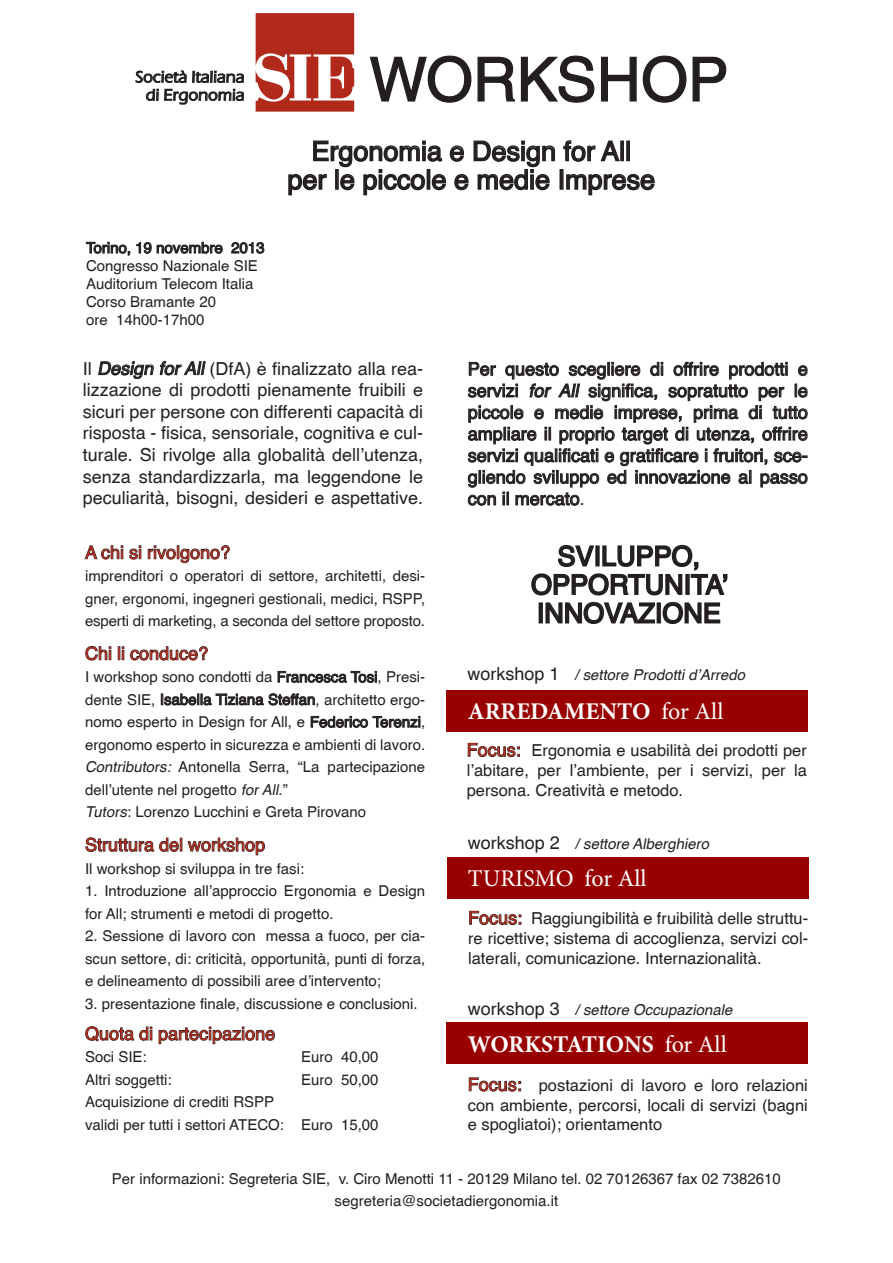
<style>
.page{position:relative;width:893px;height:1263px;background:#fff}
.page>*{position:absolute;margin:0;border:0;box-sizing:border-box;transform-origin:0 0}
.t1{font:60.75px "Helvetica World";color:#231f20}
.t2{font:27px "Helvetica";color:#231f20}
.t3{font:700 24px "Minion Pro";color:#fff}
.t4{font:24px "Minion Pro";color:#fff}
.t5{font:18px/21.6px "Helvetica";color:#231f20;text-align:justify}
.t6{font:18px "Helvetica";color:#b1291a}
.t7{font:16.5px/19.8px "Helvetica";color:#231f20;text-align:justify}
.t8{font:500 16.5px "Eras ITC";color:#231f20}
.t9{font:15px/22.5px "Helvetica";color:#231f20;text-align:justify}
.t10{font:italic 15px "Helvetica";color:#231f20}
.s1{font-style:italic}
.s2{font-style:normal;font-size:18px}
.s3{font-weight:400}
.s4{font-size:18px;color:#b1291a}
</style>
<div class="page">
<svg style="left:86px;top:241px;width:137px;height:15px"></svg>
<svg style="left:231px;top:242px;width:34px;height:12px"></svg>
<svg style="left:84px;top:545px;width:39px;height:15px"></svg>
<svg style="left:129px;top:545px;width:12px;height:15px"></svg>
<svg style="left:148px;top:545px;width:82px;height:18px"></svg>
<svg style="left:85px;top:646px;width:26px;height:15px"></svg>
<svg style="left:118px;top:646px;width:6px;height:14px"></svg>
<svg style="left:130px;top:646px;width:78px;height:15px"></svg>
<svg style="left:277px;top:671px;width:100px;height:12px"></svg>
<svg style="left:161px;top:693px;width:154px;height:13px"></svg>
<svg style="left:310px;top:716px;width:110px;height:12px"></svg>
<svg style="left:85px;top:837px;width:180px;height:18px"></svg>
<svg style="left:85px;top:1026px;width:67px;height:16px"></svg>
<svg style="left:158px;top:1027px;width:117px;height:17px"></svg>
<svg style="left:469px;top:1077px;width:52px;height:15px"></svg>
<div style="left:446px;top:1023px;width:362px;height:41px;background:#900"></div>
<div style="left:447px;top:857px;width:361px;height:41px;background:#900"></div>
<svg style="left:469px;top:910px;width:52px;height:15px"></svg>
<div style="left:446px;top:690px;width:362px;height:41px;background:#900"></div>
<svg style="left:467px;top:743px;width:53px;height:14px"></svg>
<svg style="left:98px;top:361px;width:108px;height:18px"></svg>
<svg style="left:467px;top:361px;width:341px;height:263px"></svg>
<svg style="left:369px;top:55px;width:358px;height:48px"></svg>
<svg style="left:256px;top:13px;width:98px;height:99px"></svg>
<svg style="left:136px;top:70px;width:108px;height:35px"></svg>
<svg style="left:563px;top:140px;width:58px;height:22px"></svg>
<div style="left:620px;top:141px;width:4px;height:20px;border:1px solid #231f20"></div>
<div style="left:626px;top:141px;width:4px;height:20px;border:1px solid #231f20"></div>
<svg style="left:288px;top:140px;width:267px;height:56px"></svg>
<div style="left:560px;top:169px;width:4px;height:21px;border:1px solid #231f20"></div>
<svg style="left:566px;top:173px;width:89px;height:23px"></svg>
<p class="t8" style="left:135px;top:68px;width:111px">Società Italiana</p>
<p class="t8" style="left:146px;top:86px;width:100px">di Ergonomia</p>
<p class="t9" style="left:86px;top:236px;width:180px">Torino, 19 novembre 2013</p>
<p class="t9" style="left:86px;top:254px;width:173px">Congresso Nazionale SIE</p>
<p class="t9" style="left:86px;top:272px;width:169px">Auditorium Telecom Italia</p>
<p class="t9" style="left:86px;top:290px;width:132px">Corso Bramante 20</p>
<p class="t9" style="left:86px;top:308px;width:120px">ore 14h00-17h00</p>
<p class="t1" style="left:369px;top:44px;width:360px">WORKSHOP</p>
<p class="t2" style="left:311px;top:134px;width:321px">Ergonomia e Design for All</p>
<p class="t2" style="left:287px;top:163px;width:369px">per le piccole e medie Imprese</p>
<p class="t5" style="left:83px;top:357px;width:342px">Il <span class="s1">Design forAll</span>(DfA) è finalizzato alla rea&shy;lizzazione di prodotti pienamente fruibili e sicuri per persone con differenti capacità di risposta - fisica, sensoriale, cognitiva e cul&shy;turale. Si rivolge alla globalità dell’utenza, senza standardizzarla, ma leggendone le peculiarità, bisogni, desideri e aspettative.</p>
<p class="t5" style="left:468px;top:358px;width:342px">Per questo scegliere di offrire prodotti e servizi <span class="s1">for All</span> significa, sopratutto per le piccole e medie imprese, prima di tutto ampliare il proprio target di utenza, offrire servizi qualificati e gratificare i fruitori, sce&shy;gliendo sviluppo ed innovazione al passo con il mercato.</p>
<p class="t6" style="left:85px;top:541px;width:147px">A chi si rivolgono?</p>
<p class="t9" style="left:85px;top:564px;width:342px">imprenditori o operatori di settore, architetti, desi&shy;gner, ergonomi, ingegneri gestionali, medici, RSPP, esperti di marketing, a seconda del settore proposto.</p>
<p class="t6" style="left:85px;top:642px;width:125px">Chi li conduce?</p>
<p class="t9" style="left:85px;top:665px;width:342px">I workshop sono condotti da Francesca Tosi, Presi&shy;dente SIE, Isabella Tiziana Steffan, architetto ergo&shy;nomo esperto in Design for All, e Federico Terenzi, ergonomo esperto in sicurezza e ambienti di lavoro.</p>
<p class="t9" style="left:85px;top:755px;width:342px"><span class="s1">Contributors:</span> Antonella Serra, “La partecipazione dell’utente nel progetto <span class="s1">forAll</span>.”</p>
<p class="t9" style="left:85px;top:800px;width:283px"><span class="s1">Tutors</span>: Lorenzo Lucchini e Greta Pirovano</p>
<p class="t6" style="left:85px;top:833px;width:182px">Struttura del workshop</p>
<p class="t9" style="left:85px;top:857px;width:221px">Il workshop si sviluppa in tre fasi:</p>
<p class="t9" style="left:85px;top:879px;width:342px">1. Introduzione all’approccio Ergonomia e Design for All; strumenti e metodi di progetto.</p>
<p class="t9" style="left:85px;top:924px;width:342px">2. Sessione di lavoro con messa a fuoco, per cia&shy;scun settore, di: criticità, opportunità, punti di forza, e delineamento di possibili aree d’intervento;</p>
<p class="t9" style="left:85px;top:992px;width:334px">3. presentazione finale, discussione e conclusioni.</p>
<p class="t6" style="left:85px;top:1022px;width:192px">Quota di partecipazione</p>
<p class="t9" style="left:85px;top:1045px;width:63px">Soci SIE:</p>
<p class="t9" style="left:301px;top:1045px;width:79px">Euro 40,00</p>
<p class="t9" style="left:85px;top:1068px;width:88px">Altri soggetti:</p>
<p class="t9" style="left:301px;top:1068px;width:79px">Euro 50,00</p>
<p class="t9" style="left:85px;top:1090px;width:191px">Acquisizione di crediti RSPP</p>
<p class="t9" style="left:85px;top:1113px;width:295px">validi per tutti i settori ATECO: Euro 15,00</p>
<p class="t9" style="left:112px;top:1167px;width:670px">Per informazioni: Segreteria SIE, v. Ciro Menotti 11 - 20129 Milano tel. 02 70126367 fax 02 7382610</p>
<p class="t9" style="left:335px;top:1189px;width:225px">segreteria@societadiergonomia.it</p>
<p class="t2" style="left:557px;top:539px;width:144px">SVILUPPO,</p>
<p class="t2" style="left:531px;top:568px;width:198px">OPPORTUNITA’</p>
<p class="t2" style="left:537px;top:596px;width:186px">INNOVAZIONE</p>
<p class="t10" style="left:467px;top:666px;width:283px"><span class="s2">w o r k s h o p 1</span> / settore Prodotti d’Arredo</p>
<p class="t3" style="left:468px;top:694px;width:257px">ARREDAMENTO <span class="s3">for All</span></p>
<p class="t7" style="left:467px;top:740px;width:342px"><span class="s4">Focus:</span> Ergonomia e usabilità dei prodotti per l’abitare, per l’ambiente, per i servizi, per la persona. Creatività e metodo.</p>
<p class="t10" style="left:468px;top:835px;width:246px"><span class="s2">w o r k s h o p 2</span> / settore Alberghiero</p>
<p class="t4" style="left:468px;top:862px;width:180px">TURISMO for All</p>
<p class="t7" style="left:468px;top:908px;width:342px"><span class="s4">Focus:</span> Raggiungibilità e fruibilità delle struttu&shy;re ricettive; sistema di accoglienza, servizi col&shy;laterali, comunicazione. Internazionalità.</p>
<p class="t10" style="left:468px;top:1001px;width:269px"><span class="s2">w o r k s h o p 3</span> / settore Occupazionale</p>
<p class="t3" style="left:468px;top:1027px;width:260px">WORKSTATIONS <span class="s3">for All</span></p>
<p class="t7" style="left:468px;top:1075px;width:342px"><span class="s4">Focus:</span> postazioni di lavoro e loro relazioni con ambiente, percorsi, locali di servizi (bagni e spogliatoi); orientamento</p>
</div>
